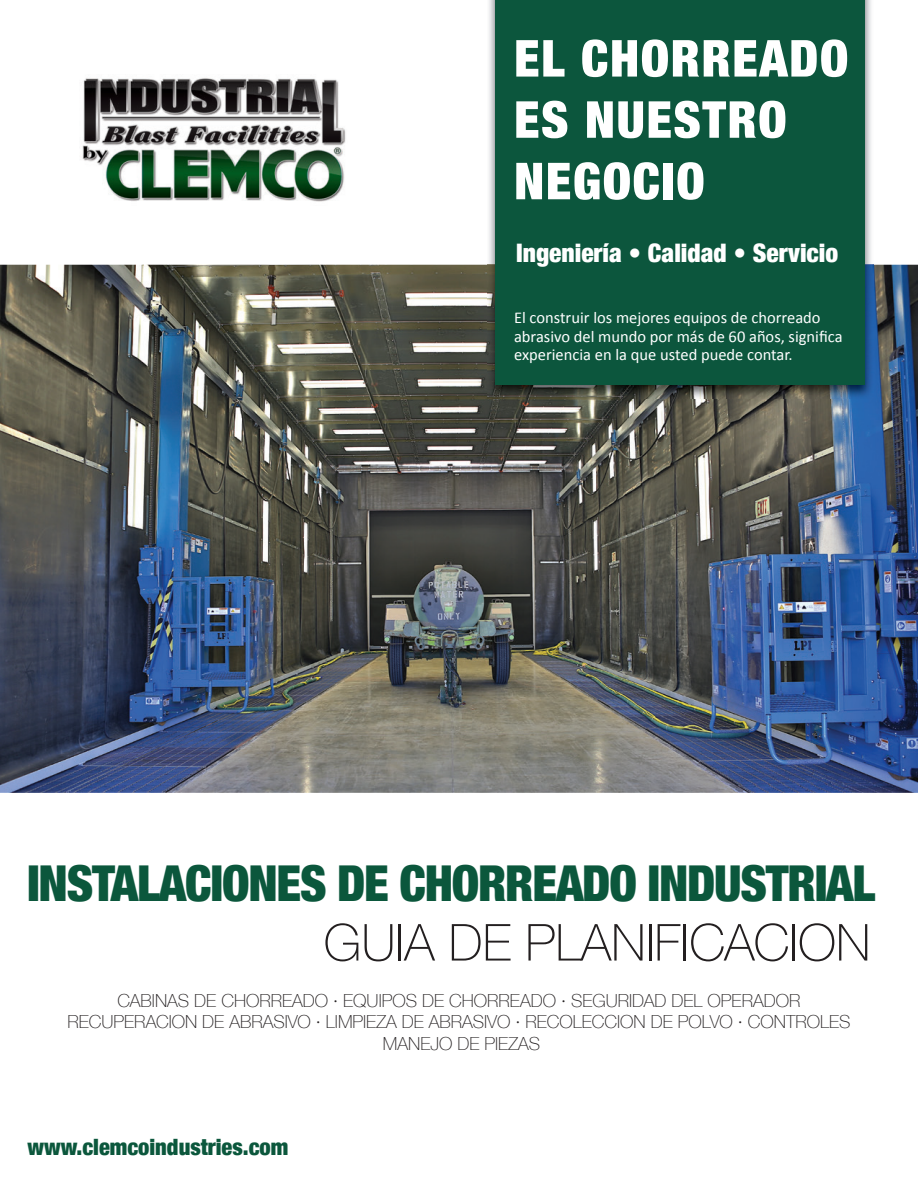
<style>
.page{position:relative;width:918px;height:1188px;background:#fff}
.page>*{position:absolute;margin:0;border:0;box-sizing:border-box;transform-origin:0 0}
.t1{font:900 condensed 51px/61.3px "Helvetica Neue";letter-spacing:.03em;color:#fff}
.t2{font:100 51px "Helvetica Neue";color:#231f20}
.t3{font:900 condensed 49.5px "Helvetica Neue";letter-spacing:-.025em;color:#0b573c}
.t4{font:900 condensed 25.5px "Helvetica Neue";color:#fff}
.t5{font:900 condensed 22.5px "Helvetica Neue";color:#0b573c}
.t6{font:100 18px/21.6px "Helvetica Neue";color:#231f20;text-align:center}
.t7{font:16.5px/18.1px "Calibri";color:#fff}
</style>
<div class="page">
<img style="left:0;top:265px;width:918px;height:528px">
<img style="left:82px;top:78px;width:264px;height:124px">
<img style="left:487px;top:0;width:386px;height:399px">
<div style="left:496px;top:0;width:369px;height:384px;background:#0c563d"></div>
<h1 class="t1" style="left:514px;top:25px;width:336px">EL CHORREADO<br>ES NUESTRO<br>NEGOCIO</h1>
<h3 class="t4" style="left:516px;top:232px;width:324px">Ingeniería • Calidad • Servicio</h3>
<p class="t7" style="left:514px;top:308px;width:330px">El construir los mejores equipos de chorreado abrasivo del mundo por más de 60 años, significa experiencia en la que usted puede contar.</p>
<h2 class="t3" style="left:27px;top:843px;width:850px">INSTALACIONES DE CHORREADO INDUSTRIAL</h2>
<h1 class="t2" style="left:324px;top:904px;width:548px">GUIA DE PLANIFICACION</h1>
<p class="t6" style="left:67px;top:989px;width:785px">CABINAS DE CHORREADO ∙ EQUIPOS DE CHORREADO ∙ SEGURIDAD DEL OPERADOR<br>RECUPERACION DE ABRASIVO ∙ LIMPIEZA DE ABRASIVO ∙ RECOLECCION DE POLVO ∙ CONTROLES<br>MANEJO DE PIEZAS</p>
<p class="t5" style="left:27px;top:1128px;width:262px">www.clemcoindustries.com</p>
</div>
